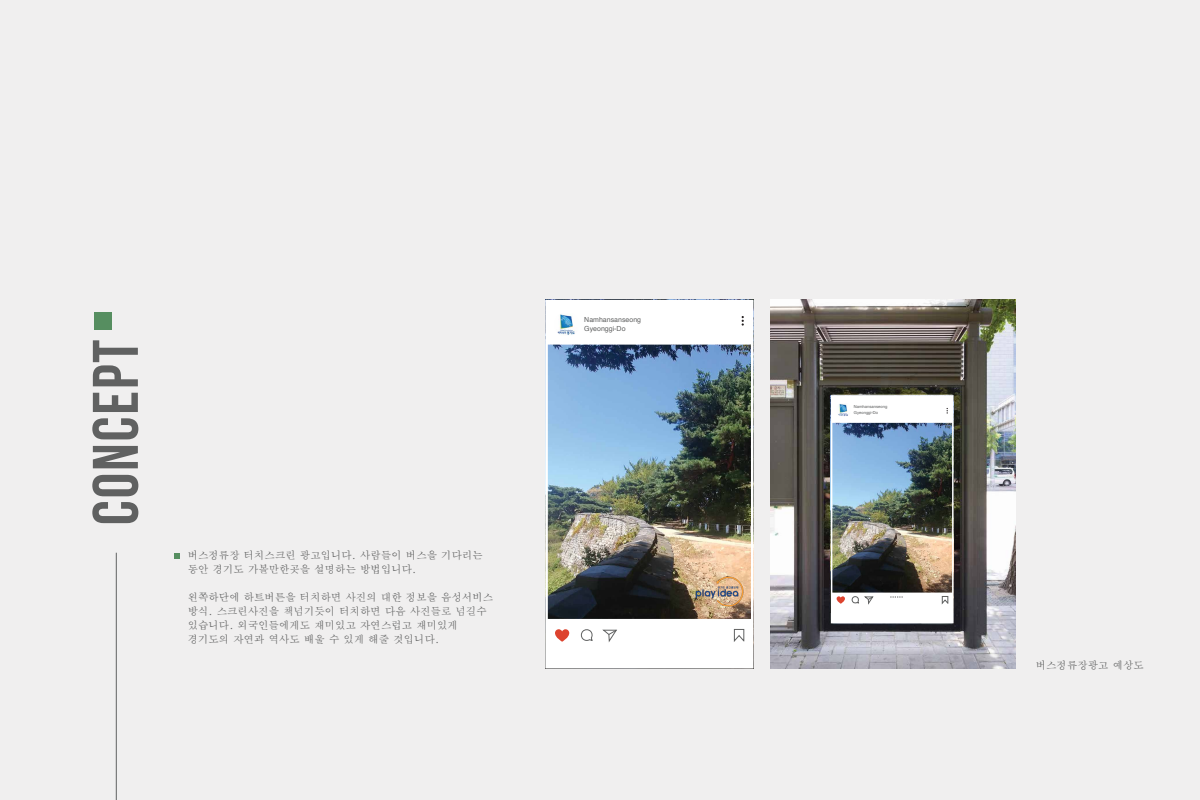
<style>
.page{position:relative;width:1200px;height:800px;background:#f0efef}
.page>*{position:absolute;margin:0;border:0;box-sizing:border-box;transform-origin:0 0}
.t1{font:64.32px "Bebas Neue";letter-spacing:.03em;color:#606161}
.t2{font:10.4px/14px "Apple Myungjo";color:#606161}
.t3{font:7px/8.8px "Helvetica";color:#606161}
.t4{font:4.12px/5.2px "Helvetica";color:#606161}
</style>
<div class="page">
<div style="left:94px;top:312px;width:17px;height:18px;background:#568e60"></div>
<hr style="left:116px;top:553px;width:1px;height:247px;background:#606161">
<svg style="left:175px;top:553px;width:5px;height:5px"></svg>
<img style="left:545px;top:300px;width:209px;height:369px">
<svg style="left:555px;top:629px;width:17px;height:17px"></svg>
<svg style="left:580px;top:629px;width:13px;height:13px"></svg>
<svg style="left:601px;top:629px;width:16px;height:14px"></svg>
<svg style="left:734px;top:629px;width:11px;height:14px"></svg>
<svg style="left:742px;top:316px;width:2px;height:10px"></svg>
<img style="left:554px;top:314px;width:25px;height:22px">
<img style="left:770px;top:300px;width:246px;height:369px">
<img style="left:831px;top:395px;width:123px;height:228px">
<img style="left:693px;top:565px;width:54px;height:54px">
<h1 class="t1" style="left:80px;top:525px;width:187px;rotate:-90deg">concept</h1>
<p class="t2" style="left:188px;top:549px;width:297px">버스정류장 터치스크린 광고입니다. 사람들이 버스을 기다리는 동안 경기도 가볼만한곳을 설명하는 방법입니다.</p>
<p class="t2" style="left:188px;top:591px;width:307px">왼쪽하단에 하트버튼을 터치하면 사진의 대한 정보을 음성서비스 방식. 스크린사진을 책넘기듯이 터치하면 다음 사진들로 넘길수 있습니다. 외국인들에게도 재미있고 자연스럽고 재미있게 경기도의 자연과 역사도 배울 수 있게 해줄 것입니다.</p>
<p class="t3" style="left:584px;top:316px;width:58px">Namhansanseong<br>Gyeonggi-Do</p>
<p class="t4" style="left:854px;top:405px;width:35px">Namhansanseong<br>Gyeonggi-Do</p>
<p class="t2" style="left:1036px;top:658px;width:110px">버스정류장광고 예상도</p>
</div>
